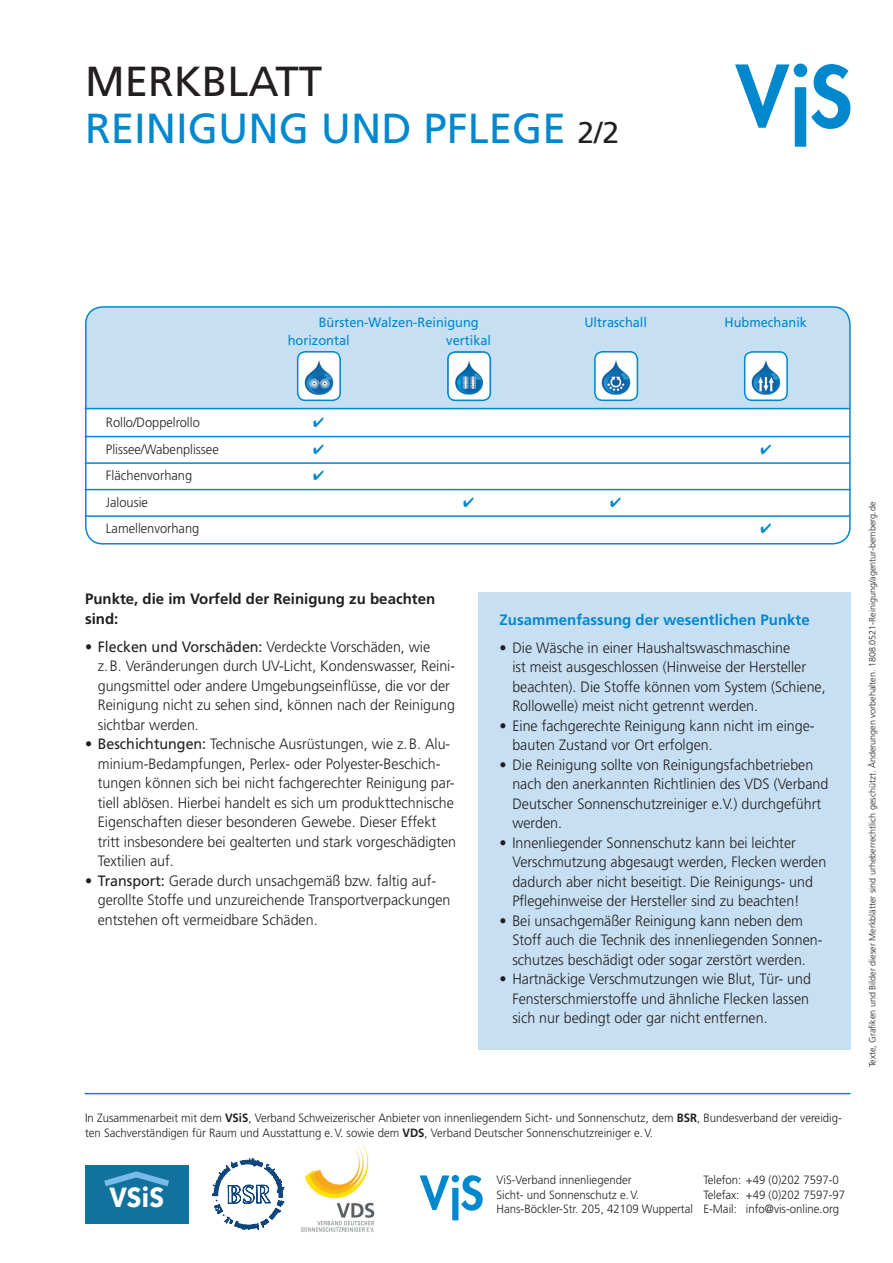
<style>
.page{position:relative;width:893px;height:1263px;background:#fff}
.page>*{position:absolute;margin:0;border:0;box-sizing:border-box;transform-origin:0 0}
.t1{font:42px/46.5px "Frutiger";color:#0088ce}
.t2{font:700 27.6px "Avenir Next LT Com";color:#fff;scale:.9 1}
.t3{font:300 15px/19.5px "Frutiger";color:#231f20;scale:.95 1}
.t4{font:700 15px/19.5px "Frutiger";color:#231f20}
.t5{font:700 15px "Frutiger";color:#0088ce}
.t6{font:300 13.5px "Frutiger";color:#231f20;scale:.95 1}
.t7{font:13.5px "Frutiger";color:#0088ce;scale:.95 1}
.t8{font:300 12px/14.4px "Frutiger";color:#231f20;scale:.95 1}
.t9{font:300 9px "Frutiger";color:#231f20}
.s1{color:#231f20}
.s2{font-size:30px;color:#231f20}
.s3{font-weight:400}
.s4{font-weight:700}
</style>
<div class="page">
<div style="left:86px;top:307px;width:762px;height:101px;background:#c7dff2"></div>
<svg style="left:735px;top:64px;width:115px;height:83px"></svg>
<hr style="left:85px;top:1093px;width:765px;height:1px;background:#0088ce">
<svg style="left:420px;top:1175px;width:63px;height:45px"></svg>
<div style="left:85px;top:1165px;width:104px;height:58px;background:#11729d"></div>
<svg style="left:104px;top:1171px;width:65px;height:16px"></svg>
<svg style="left:212px;top:1158px;width:72px;height:72px"></svg>
<div style="left:478px;top:592px;width:372px;height:458px;background:#c7dff2"></div>
<div style="left:85px;top:306px;width:766px;height:238px;border:2px solid #0088ce;border-radius:17px"></div>
<hr style="left:85px;top:408px;width:765px;height:1px;background:#0088ce">
<hr style="left:85px;top:436px;width:765px;height:1px;background:#0088ce">
<hr style="left:85px;top:462px;width:765px;height:2px;background:#0088ce">
<hr style="left:85px;top:489px;width:765px;height:1px;background:#0088ce">
<hr style="left:85px;top:515px;width:765px;height:2px;background:#0088ce">
<img style="left:298px;top:352px;width:42px;height:48px">
<div style="left:297px;top:351px;width:44px;height:50px;border:2px solid #0088ce;border-radius:8px"></div>
<img style="left:448px;top:352px;width:42px;height:48px">
<div style="left:447px;top:351px;width:44px;height:50px;border:2px solid #0088ce;border-radius:8px"></div>
<img style="left:745px;top:352px;width:42px;height:48px">
<div style="left:744px;top:351px;width:44px;height:50px;border:2px solid #0088ce;border-radius:8px"></div>
<img style="left:595px;top:352px;width:42px;height:48px">
<div style="left:594px;top:351px;width:44px;height:50px;border:2px solid #0088ce;border-radius:8px"></div>
<img style="left:301px;top:1143px;width:74px;height:89px">
<h1 class="t1" style="left:85px;top:58px;width:536px"><span class="s1">MERKBLATT<br></span>REINIGUNG UND PFLEGE <span class="s2">2/2</span></h1>
<p class="t7" style="left:319px;top:315px;width:170px">Bürsten-Walzen-Reinigung</p>
<p class="t7" style="left:584px;top:315px;width:68px">Ultraschall</p>
<p class="t7" style="left:724px;top:315px;width:89px">Hubmechanik</p>
<p class="t7" style="left:288px;top:333px;width:67px">horizontal</p>
<p class="t7" style="left:446px;top:333px;width:49px">vertikal</p>
<p class="t6" style="left:106px;top:415px;width:100px">Rollo/Doppelrollo</p>
<p class="t6" style="left:106px;top:441px;width:120px">Plissee/Wabenplissee</p>
<p class="t6" style="left:106px;top:468px;width:92px">Flächenvorhang</p>
<p class="t6" style="left:106px;top:494px;width:46px">Jalousie</p>
<p class="t6" style="left:106px;top:521px;width:100px">Lamellenvorhang</p>
<p class="t4" style="left:85px;top:589px;width:352px">Punkte, die im Vorfeld der Reinigung zu beachten sind:</p>
<p class="t3" style="left:98px;top:637px;width:378px;text-indent:-13px"><span class="s3">• Flecken und Vorschäden:</span> Verdeckte Vorschäden, wie z.B. Veränderungen durch UV-Licht, Kondenswasser, Reini&shy;gungsmittel oder andere Umgebungseinflüsse, die vor der Reinigung nicht zu sehen sind, können nach der Reinigung sichtbar werden.</p>
<p class="t3" style="left:98px;top:734px;width:379px;text-indent:-13px"><span class="s3">• Beschichtungen:</span> Technische Ausrüstungen, wie z.B. Alu&shy;minium-Bedampfungen, Perlex- oder Polyester-Beschich&shy;tungen können sich bei nicht fachgerechter Reinigung par&shy;tiell ablösen. Hierbei handelt es sich um produkttechnische Eigenschaften dieser besonderen Gewebe. Dieser Effekt tritt insbesondere bei gealterten und stark vorgeschädigten Textilien auf.</p>
<p class="t3" style="left:98px;top:871px;width:373px;text-indent:-13px"><span class="s3">• Transport:</span> Gerade durch unsachgemäß bzw. faltig auf&shy;gerollte Stoffe und unzureichende Transportverpackungen entstehen oft vermeidbare Schäden.</p>
<p class="t5" style="left:500px;top:611px;width:312px">Zusammenfassung der wesentlichen Punkte</p>
<p class="t3" style="left:512px;top:638px;width:331px;text-indent:-13px">• Die Wäsche in einer Haushaltswaschmaschine<br>ist meist ausgeschlossen (Hinweise der Hersteller beachten). Die Stoffe können vom System (Schiene, Rollowelle) meist nicht getrennt werden.</p>
<p class="t3" style="left:512px;top:716px;width:320px;text-indent:-13px">• Eine fachgerechte Reinigung kann nicht im einge&shy;bauten Zustand vor Ort erfolgen.</p>
<p class="t3" style="left:512px;top:755px;width:334px;text-indent:-13px">• Die Reinigung sollte von Reinigungsfachbetrieben nach den anerkannten Richtlinien des VDS (Verband Deutscher Sonnenschutzreiniger e.V.) durchgeführt werden.</p>
<p class="t3" style="left:512px;top:833px;width:332px;text-indent:-13px">• Innenliegender Sonnenschutz kann bei leichter Verschmutzung abgesaugt werden, Flecken werden dadurch aber nicht beseitigt. Die Reinigungs- und Pflegehinweise der Hersteller sind zu beachten!</p>
<p class="t3" style="left:512px;top:911px;width:328px;text-indent:-13px">• Bei unsachgemäßer Reinigung kann neben dem<br>Stoff auch die Technik des innenliegenden Sonnen&shy;schutzes beschädigt oder sogar zerstört werden.</p>
<p class="t3" style="left:512px;top:969px;width:316px;text-indent:-13px">• Hartnäckige Verschmutzungen wie Blut, Tür- und<br>Fensterschmierstoffe und ähnliche Flecken lassen sich nur bedingt oder gar nicht entfernen.</p>
<p class="t8" style="left:85px;top:1111px;width:798px">In Zusammenarbeit mit dem <span class="s4">VSiS</span>, Verband Schweizerischer Anbieter von innenliegendem Sicht- und Sonnenschutz, dem <span class="s4">BSR</span>, Bundesverband der vereidig&shy;ten Sachverständigen für Raum und Ausstattung e.V. sowie dem <span class="s4">VDS</span>, Verband Deutscher Sonnenschutzreiniger e.V.</p>
<p class="t8" style="left:496px;top:1173px;width:208px">ViS-Verband innenliegender<br>Sicht- und Sonnenschutz e.V.<br>Hans-Böckler-Str. 205, 42109 Wuppertal</p>
<p class="t8" style="left:703px;top:1173px;width:151px">Telefon: +49 (0)202 7597-0<br>Telefax: +49 (0)202 7597-97</p>
<h2 class="t2" style="left:110px;top:1180px;width:62px">VSiS</h2>
<p class="t8" style="left:703px;top:1202px;width:145px">E-Mail: info@vis-online.org</p>
<p class="t9" style="left:867px;top:1067px;width:567px;rotate:-90deg">Texte, Grafiken und Bilder dieser Merkblätter sind urheberrechtlich geschützt. Änderungen vorbehalten. 1808.0521-Reinigung/agentur-bemberg.de</p>
</div>
